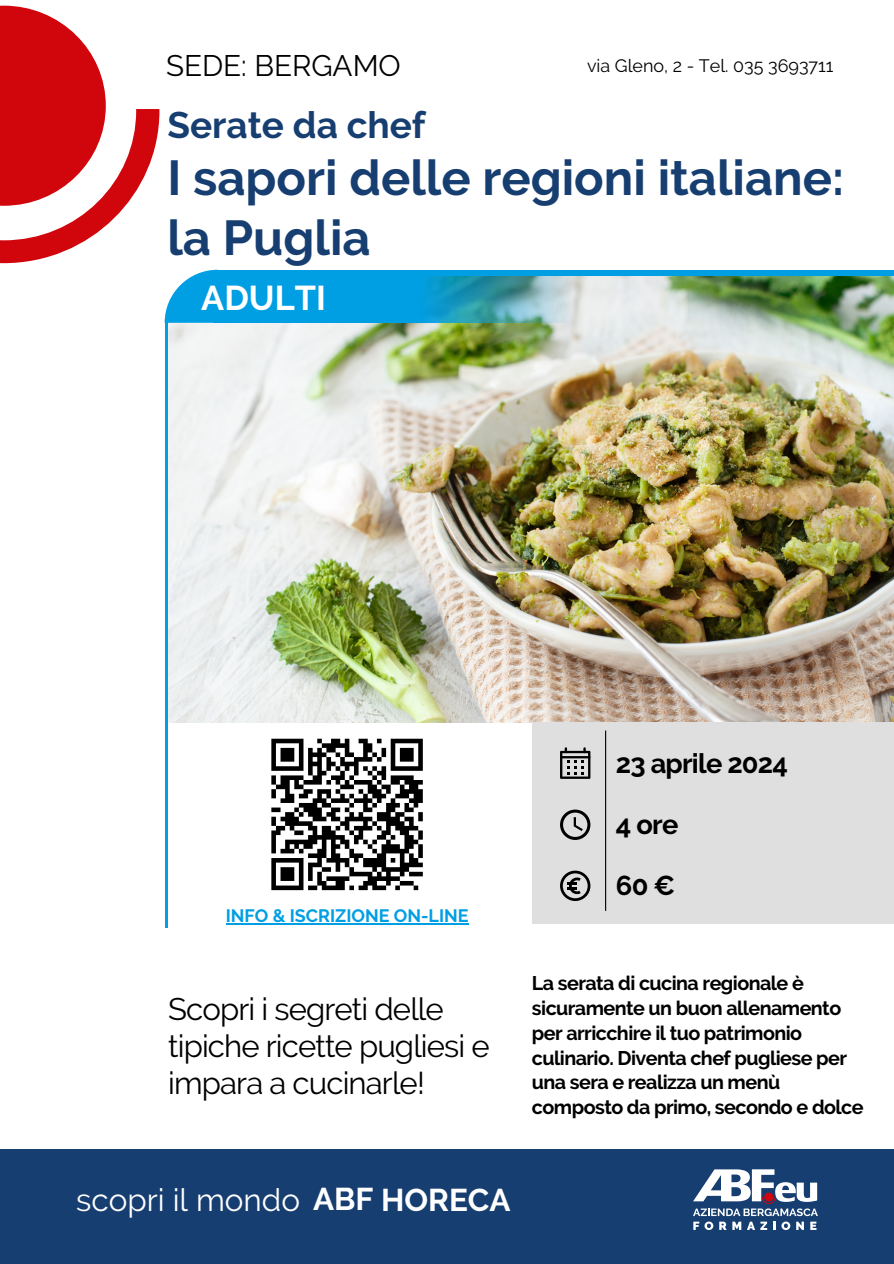
<style>
.page{position:relative;width:894px;height:1264px;background:#fff}
.page>*{position:absolute;margin:0;border:0;box-sizing:border-box;transform-origin:0 0}
.t1{font:700 48.9px/60.8px "Raleway";color:#173e71}
.t2{font:700 36.9px "Raleway";color:#173e71}
.t3{font:700 34.35px "Raleway";color:#fff}
.t4{font:31.35px "Raleway";color:#fff}
.t5{font:31.05px/37px "Raleway";letter-spacing:-.03em;color:#000}
.t6{font:29.55px "Raleway";color:#000}
.t7{font:700 27.3px "Raleway";letter-spacing:-.03em;color:#000}
.t8{font:700 19.65px/24.8px "Raleway";letter-spacing:-.03em;color:#000}
.t9{font:18px "Raleway";color:#000}
.t10{font:700 17.85px "Raleway";color:#009ee3}
.s1{font-weight:700}
</style>
<div class="page">
<svg style="left:0;top:6px;width:159px;height:257px"></svg>
<img style="left:167px;top:275px;width:726px;height:447px">
<img style="left:213px;top:275px;width:370px;height:48px">
<svg style="left:165px;top:270px;width:52px;height:52px"></svg>
<hr style="left:165px;top:320px;width:2px;height:607px;background:#009ee3">
<div style="left:213px;top:270px;width:680px;height:5px;background:#009ee3"></div>
<div style="left:0;top:1148px;width:893px;height:115px;background:#173e71"></div>
<svg style="left:693px;top:1169px;width:124px;height:60px"></svg>
<div style="left:532px;top:722px;width:361px;height:202px;background:#dfdfdf"></div>
<hr style="left:605px;top:730px;width:1px;height:180px;background:#000">
<svg style="left:560px;top:747px;width:30px;height:31px"></svg>
<svg style="left:560px;top:809px;width:30px;height:31px"></svg>
<svg style="left:560px;top:870px;width:30px;height:31px"></svg>
<svg style="left:271px;top:738px;width:152px;height:153px"></svg>
<hr style="left:226px;top:923px;width:242px;height:1px;background:#009ee3">
<h5 class="t6" style="left:166px;top:48px;width:236px">SEDE: BERGAMO</h5>
<p class="t9" style="left:587px;top:55px;width:248px">via Gleno, 2 - Tel. 035 3693711</p>
<p class="t2" style="left:167px;top:104px;width:259px">Serate da chef</p>
<p class="t1" style="left:167px;top:147px;width:678px">I sapori delle regioni italiane: la Puglia</p>
<p class="t3" style="left:201px;top:277px;width:126px">ADULTI</p>
<h2 class="t10" style="left:226px;top:905px;width:244px">INFO &amp; ISCRIZIONE ON-LINE</h2>
<p class="t5" style="left:168px;top:990px;width:323px">Scopri i segreti delle tipiche ricette pugliesi e impara a cucinarle!</p>
<p class="t7" style="left:615px;top:747px;width:174px">23 aprile 2024</p>
<h5 class="t7" style="left:615px;top:808px;width:64px">4 ore</h5>
<h5 class="t7" style="left:615px;top:868px;width:61px">60€</h5>
<p class="t8" style="left:532px;top:971px;width:333px">La serata di cucina regionale è sicuramente un buon allenamento per arricchire il tuo patrimonio culinario. Diventa chef pugliese per una sera e realizza un menù composto da primo, secondo e dolce</p>
<h1 class="t4" style="left:76px;top:1181px;width:436px">scopri il mondo <span class="s1">ABF HORECA</span></h1>
</div>
